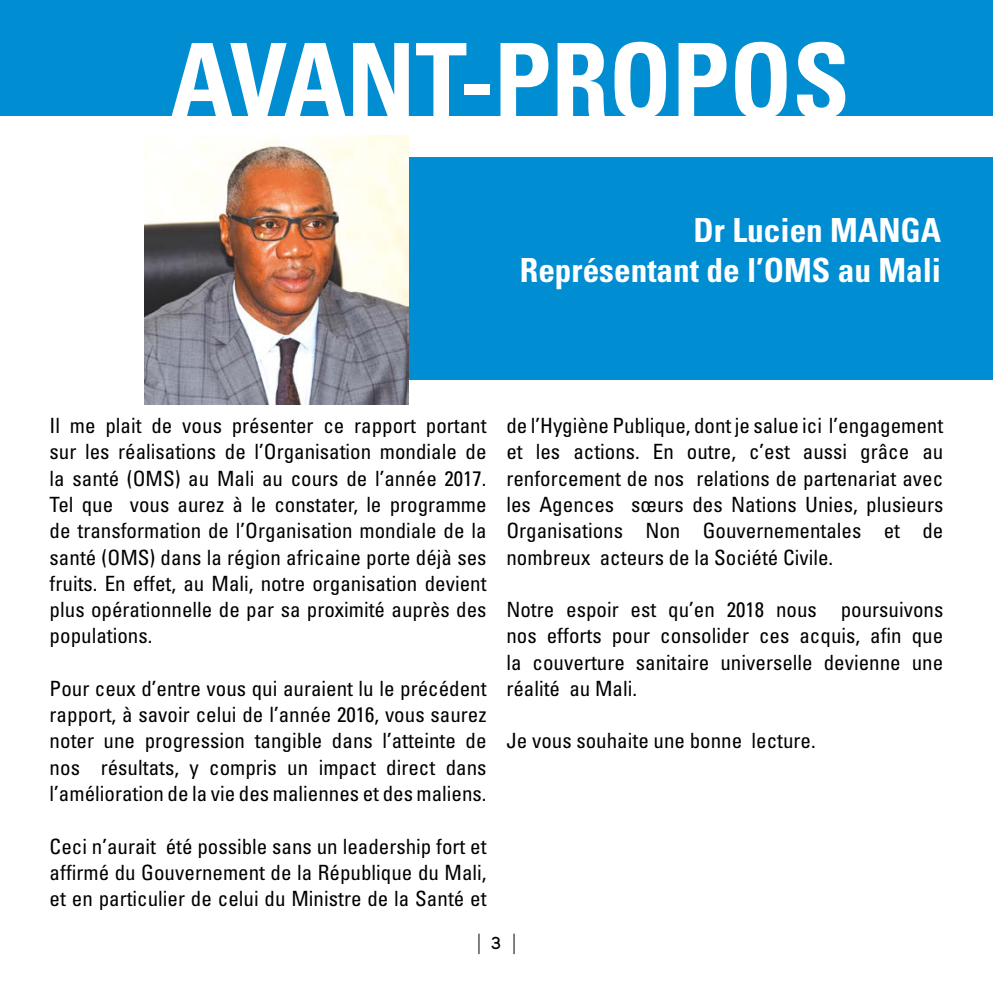
<style>
.page{position:relative;width:993px;height:993px;background:#fff}
.page>*{position:absolute;margin:0;border:0;box-sizing:border-box;transform-origin:0 0}
.t1{font:700 condensed 103.25px "Univers";color:#fff}
.t2{font:700 condensed 33.25px/39.9px "Univers";color:#fff;text-align:right}
.t3{font:condensed 21px/26.2px "Univers";color:#000;text-align:justify}
.t4{font:700 17.5px "Code";color:#000}
</style>
<div class="page">
<svg style="left:478px;top:933px;width:1px;height:20px"></svg>
<svg style="left:513px;top:933px;width:1px;height:20px"></svg>
<div style="left:0;top:0;width:992px;height:116px;background:#008dd1"></div>
<div style="left:405px;top:158px;width:587px;height:222px;background:#008dd1"></div>
<img style="left:144px;top:136px;width:264px;height:268px">
<h1 class="t1" style="left:170px;top:17px;width:681px">AVANT-PROPOS</h1>
<h2 class="t2" style="left:519px;top:209px;width:422px">Dr Lucien MANGA<br>Représentant de l’OMS au Mali</h2>
<p class="t3" style="left:50px;top:412px;width:438px">Il me plait de vous présenter ce rapport portant sur les réalisations de l’Organisation mondiale de la santé (OMS) au Mali au cours de l’année 2017.<br>Tel que vous aurez à le constater, le programme de transformation de l’Organisation mondiale de la santé (OMS) dans la région africaine porte déjà ses fruits. En effet, au Mali, notre organisation devient plus opérationnelle de par sa proximité auprès des populations.</p>
<p class="t3" style="left:50px;top:674px;width:438px">Pour ceux d’entre vous qui auraient lu le précédent rapport, à savoir celui de l’année 2016, vous saurez noter une progression tangible dans l’atteinte de nos résultats, y compris un impact direct dans l’amélioration de la vie des maliennes et des maliens.</p>
<p class="t3" style="left:50px;top:832px;width:438px">Ceci n’aurait été possible sans un leadership fort et affirmé du Gouvernement de la République du Mali, et en particulier de celui du Ministre de la Santé et</p>
<p class="t3" style="left:506px;top:412px;width:438px">de l’Hygiène Publique, dont je salue ici l’engagement et les actions. En outre, c’est aussi grâce au renforcement de nos relations de partenariat avec les Agences sœurs des Nations Unies, plusieurs Organisations Non Gouvernementales et de nombreux acteurs de la Société Civile.</p>
<p class="t3" style="left:506px;top:595px;width:438px">Notre espoir est qu’en 2018 nous poursuivons nos efforts pour consolider ces acquis, afin que la couverture sanitaire universelle devienne une réalité au Mali.</p>
<p class="t3" style="left:506px;top:727px;width:311px">Je vous souhaite une bonne lecture.</p>
<p class="t4" style="left:492px;top:934px;width:11px">3</p>
</div>
